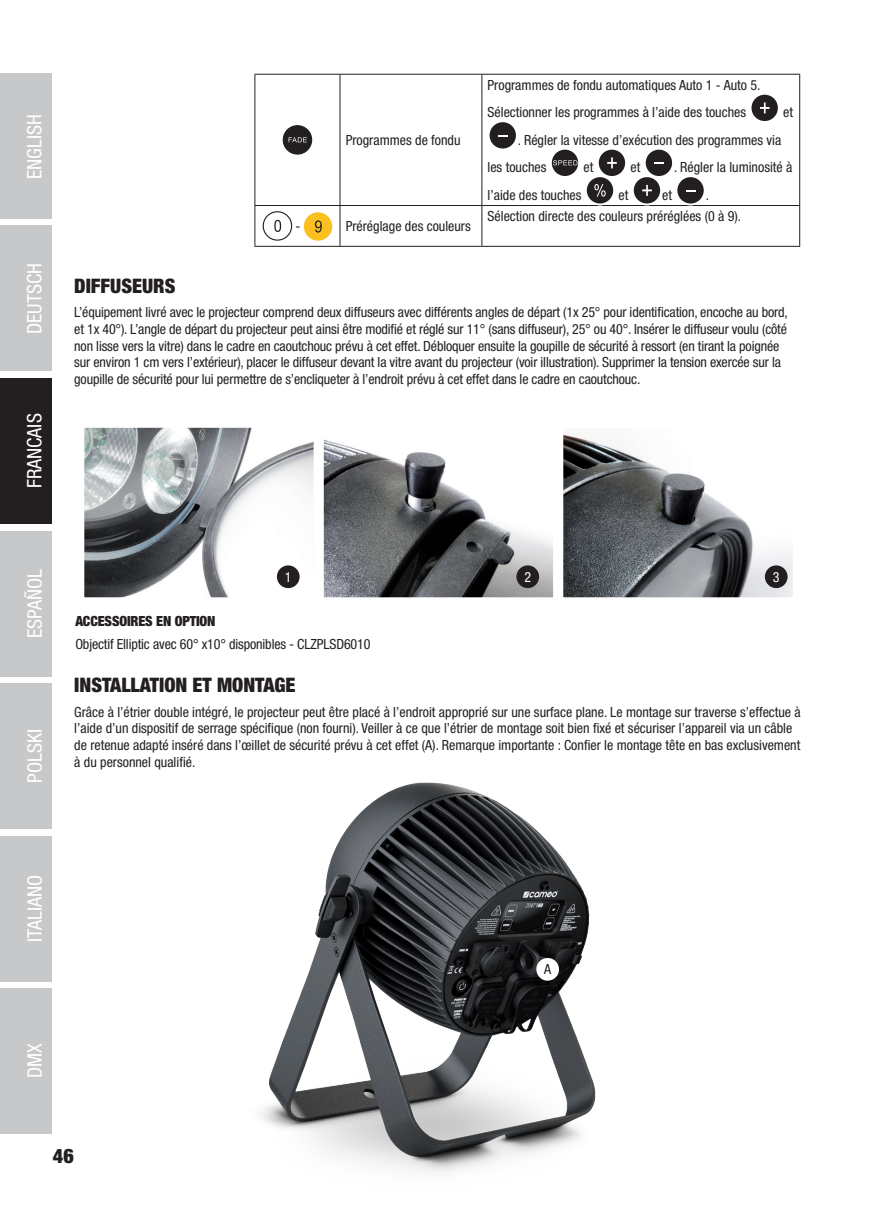
<style>
.page{position:relative;width:874px;height:1225px;background:#fff}
.page>*{position:absolute;margin:0;border:0;box-sizing:border-box;transform-origin:0 0}
.t1{font:condensed 20px "Helvetica Neue LT Std";color:#fff}
.t2{font:900 condensed 20px "Helvetica Neue LT Pro";color:#231f20}
.t3{font:900 condensed 20px "Helvetica Neue LT Std";color:#231f20}
.t4{font:condensed 14px/16.8px "Helvetica Neue LT Pro";color:#231f20}
.t5{font:900 condensed 14px "Helvetica Neue LT Pro";letter-spacing:-.01em;color:#231f20}
.t6{font:condensed 14px "Helvetica Neue LT Pro";color:#fff}
</style>
<div class="page">
<div style="left:0;top:74px;width:52px;height:145px;background:#c7c8ca"></div>
<div style="left:0;top:226px;width:52px;height:145px;background:#c7c8ca"></div>
<div style="left:0;top:378px;width:52px;height:146px;background:#231f20"></div>
<div style="left:0;top:531px;width:52px;height:146px;background:#c7c8ca"></div>
<div style="left:0;top:683px;width:52px;height:146px;background:#c7c8ca"></div>
<div style="left:0;top:836px;width:52px;height:145px;background:#c7c8ca"></div>
<div style="left:0;top:988px;width:52px;height:145px;background:#c7c8ca"></div>
<img style="left:85px;top:429px;width:706px;height:167px">
<div style="left:277px;top:565px;width:22px;height:23px;background:#231f20;border-radius:50%"></div>
<div style="left:516px;top:565px;width:23px;height:23px;background:#231f20;border-radius:50%"></div>
<div style="left:764px;top:565px;width:23px;height:23px;background:#231f20;border-radius:50%"></div>
<img style="left:261px;top:782px;width:335px;height:390px">
<div style="left:536px;top:958px;width:22px;height:22px;background:#fff;border-radius:50%"></div>
<hr style="left:254px;top:74px;width:86px;height:1px;background:#231f20">
<hr style="left:254px;top:75px;width:1px;height:130px;background:#231f20">
<hr style="left:340px;top:74px;width:141px;height:1px;background:#231f20">
<hr style="left:339px;top:75px;width:1px;height:130px;background:#231f20">
<hr style="left:481px;top:74px;width:318px;height:1px;background:#231f20">
<hr style="left:481px;top:75px;width:1px;height:130px;background:#231f20">
<hr style="left:798px;top:75px;width:1px;height:130px;background:#231f20">
<hr style="left:254px;top:205px;width:86px;height:1px;background:#231f20">
<hr style="left:254px;top:206px;width:1px;height:40px;background:#231f20">
<hr style="left:340px;top:205px;width:141px;height:1px;background:#231f20">
<hr style="left:339px;top:206px;width:1px;height:40px;background:#231f20">
<hr style="left:481px;top:205px;width:318px;height:1px;background:#231f20">
<hr style="left:481px;top:206px;width:1px;height:40px;background:#231f20">
<hr style="left:798px;top:206px;width:1px;height:40px;background:#231f20">
<hr style="left:254px;top:246px;width:86px;height:1px;background:#231f20">
<hr style="left:340px;top:246px;width:141px;height:1px;background:#231f20">
<hr style="left:481px;top:246px;width:318px;height:1px;background:#231f20">
<div style="left:283px;top:126px;width:28px;height:28px;background:#231f20;border-radius:50%"></div>
<div style="left:282px;top:125px;width:30px;height:30px;border:1px solid #231f20;border-radius:50%"></div>
<svg style="left:288px;top:137px;width:19px;height:5px"></svg>
<div style="left:750px;top:94px;width:28px;height:28px;background:#231f20;border-radius:50%"></div>
<div style="left:749px;top:93px;width:30px;height:30px;border:2px solid #fff;border-radius:50%"></div>
<svg style="left:760px;top:102px;width:9px;height:11px"></svg>
<div style="left:488px;top:121px;width:28px;height:28px;background:#231f20;border-radius:50%"></div>
<div style="left:487px;top:120px;width:30px;height:30px;border:2px solid #fff;border-radius:50%"></div>
<svg style="left:550px;top:149px;width:29px;height:28px"></svg>
<div style="left:549px;top:148px;width:31px;height:30px;border:2px solid #fff;border-radius:50%"></div>
<svg style="left:553px;top:160px;width:24px;height:5px"></svg>
<div style="left:597px;top:149px;width:28px;height:28px;background:#231f20;border-radius:50%"></div>
<div style="left:596px;top:148px;width:30px;height:30px;border:2px solid #fff;border-radius:50%"></div>
<svg style="left:607px;top:157px;width:9px;height:11px"></svg>
<div style="left:644px;top:149px;width:28px;height:28px;background:#231f20;border-radius:50%"></div>
<div style="left:643px;top:148px;width:30px;height:30px;border:2px solid #fff;border-radius:50%"></div>
<svg style="left:654px;top:162px;width:9px;height:2px"></svg>
<svg style="left:585px;top:176px;width:29px;height:28px"></svg>
<div style="left:584px;top:175px;width:31px;height:30px;border:2px solid #fff;border-radius:50%"></div>
<svg style="left:594px;top:184px;width:11px;height:13px"></svg>
<div style="left:632px;top:176px;width:28px;height:28px;background:#231f20;border-radius:50%"></div>
<div style="left:631px;top:175px;width:30px;height:30px;border:2px solid #fff;border-radius:50%"></div>
<svg style="left:642px;top:185px;width:9px;height:11px"></svg>
<div style="left:676px;top:176px;width:28px;height:28px;background:#231f20;border-radius:50%"></div>
<div style="left:675px;top:175px;width:30px;height:30px;border:2px solid #fff;border-radius:50%"></div>
<div style="left:262px;top:211px;width:30px;height:30px;border:1px solid #231f20;border-radius:50%"></div>
<svg style="left:274px;top:220px;width:7px;height:12px"></svg>
<div style="left:304px;top:212px;width:28px;height:29px;background:#fac020;border-radius:50%"></div>
<svg style="left:315px;top:220px;width:6px;height:12px"></svg>
<h1 class="t1" style="left:23px;top:179px;width:66px;rotate:-90deg">ENGLISH</h1>
<h1 class="t1" style="left:23px;top:334px;width:73px;rotate:-90deg">DEUTSCH</h1>
<h1 class="t1" style="left:23px;top:488px;width:76px;rotate:-90deg">FRANCAIS</h1>
<p class="t4" style="left:345px;top:131px;width:116px">Programmes de fondu</p>
<p class="t4" style="left:295px;top:217px;width:6px">-</p>
<p class="t4" style="left:345px;top:217px;width:127px">Préréglage des couleurs</p>
<p class="t4" style="left:487px;top:71px;width:274px;line-height:27.4px">Programmes de fondu automatiques Auto 1 - Auto 5.<br>Sélectionner les programmes à l’aide des touches</p>
<p class="t4" style="left:782px;top:104px;width:11px">et</p>
<p class="t4" style="left:487px;top:126px;width:295px;line-height:27.4px;text-indent:30px">. Régler la vitesse d’exécution des programmes via les touches</p>
<p class="t4" style="left:583px;top:159px;width:11px">et</p>
<p class="t4" style="left:630px;top:159px;width:11px">et</p>
<p class="t4" style="left:673px;top:159px;width:120px">. Régler la luminosité à</p>
<p class="t4" style="left:487px;top:186px;width:95px">l’aide des touches</p>
<p class="t4" style="left:618px;top:186px;width:11px">et</p>
<p class="t4" style="left:661px;top:186px;width:11px">et</p>
<p class="t4" style="left:705px;top:186px;width:5px">.</p>
<p class="t4" style="left:487px;top:208px;width:255px">Sélection directe des couleurs préréglées (0 à 9).</p>
<h1 class="t2" style="left:74px;top:274px;width:103px">DIFFUSEURS</h1>
<p class="t4" style="left:74px;top:303px;width:714px">L’équipement livré avec le projecteur comprend deux diffuseurs avec différents angles de départ (1x 25° pour identification, encoche au bord, et 1x 40°). L’angle de départ du projecteur peut ainsi être modifié et réglé sur 11° (sans diffuseur), 25° ou 40°. Insérer le diffuseur voulu (côté non lisse vers la vitre) dans le cadre en caoutchouc prévu à cet effet. Débloquer ensuite la goupille de sécurité à ressort (en tirant la poignée sur environ 1 cm vers l’extérieur), placer le diffuseur devant la vitre avant du projecteur (voir illustration). Supprimer la tension exercée sur la goupille de sécurité pour lui permettre de s’encliqueter à l’endroit prévu à cet effet dans le cadre en caoutchouc.</p>
<h1 class="t1" style="left:23px;top:638px;width:71px;rotate:-90deg">ESPAÑOL</h1>
<h1 class="t1" style="left:23px;top:782px;width:55px;rotate:-90deg">POLSKI</h1>
<p class="t6" style="left:285px;top:568px;width:8px">1</p>
<p class="t6" style="left:524px;top:568px;width:8px">2</p>
<p class="t6" style="left:772px;top:568px;width:8px">3</p>
<p class="t5" style="left:75px;top:613px;width:142px">ACCESSOIRES EN OPTION</p>
<p class="t4" style="left:75px;top:635px;width:296px">Objectif Elliptic avec 60° x10° disponibles - CLZPLSD6010</p>
<h1 class="t2" style="left:74px;top:673px;width:223px">INSTALLATION ET MONTAGE</h1>
<p class="t4" style="left:74px;top:703px;width:727px">Grâce à l’étrier double intégré, le projecteur peut être placé à l’endroit approprié sur une surface plane. Le montage sur traverse s’effectue à l’aide d’un dispositif de serrage spécifique (non fourni). Veiller à ce que l’étrier de montage soit bien fixé et sécuriser l’appareil via un câble de retenue adapté inséré dans l’œillet de sécurité prévu à cet effet (A). Remarque importante : Confier le montage tête en bas exclusivement à du personnel qualifié.</p>
<h1 class="t1" style="left:23px;top:942px;width:69px;rotate:-90deg">ITALIANO</h1>
<h1 class="t1" style="left:23px;top:1078px;width:36px;rotate:-90deg">DMX</h1>
<h1 class="t3" style="left:53px;top:1143px;width:22px">46</h1>
<p class="t4" style="left:544px;top:960px;width:8px">A</p>
</div>
